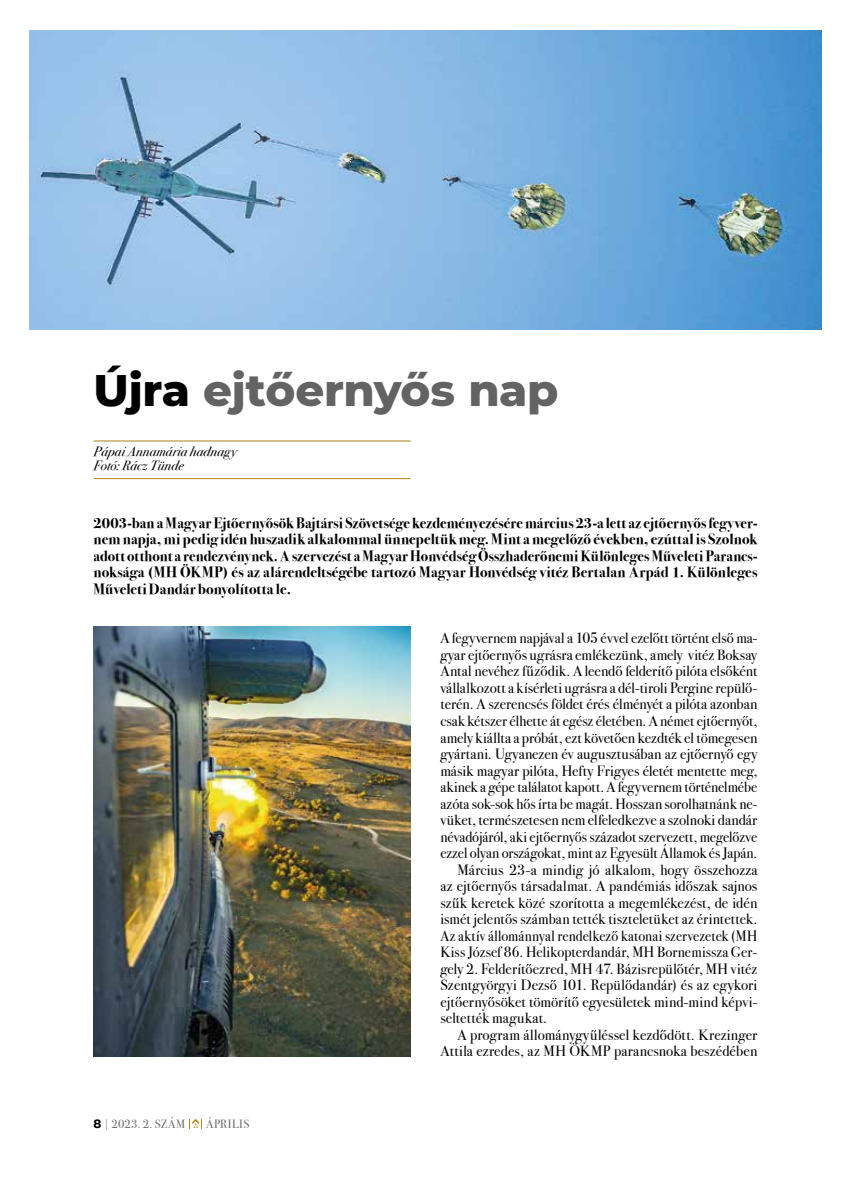
<style>
.page{position:relative;width:851px;height:1191px;background:#fff}
.page>*{position:absolute;margin:0;border:0;box-sizing:border-box;transform-origin:0 0}
.t1{font:800 45px "Montserrat";letter-spacing:-.01em;color:#646363}
.t2{font:15px "Bodoni Svty Two ITCTT";letter-spacing:.005em;color:#000}
.t3{font:700 15px/16.5px "Bodoni Svty Two ITCTT";letter-spacing:.005em;color:#000;text-align:justify}
.t4{font:15px "Bodoni Svty Two ITCTT";letter-spacing:.005em;color:#000;scale:.96 1}
.t5{font:italic 13.5px/13.5px "Bodoni Svty Two ITCTT";letter-spacing:.01em;color:#000}
.t6{font:12px "Bodoni Svty Two ITCTT";letter-spacing:.03em;color:#706f6f}
.s1{color:#000}
.s2{font-family:"Montserrat";font-weight:700;color:#000}
.s3{font-family:"Montserrat";font-weight:100;color:#000}
</style>
<div class="page">
<svg style="left:189px;top:1119px;width:13px;height:9px"></svg>
<hr style="left:94px;top:440px;width:316px;height:1px;background:#ac8511">
<hr style="left:94px;top:478px;width:316px;height:1px;background:#ac8511">
<img style="left:94px;top:627px;width:316px;height:429px">
<img style="left:30px;top:30px;width:791px;height:300px">
<h1 class="t1" style="left:94px;top:357px;width:466px"><span class="s1">Újra</span> ejtőernyős nap</h1>
<p class="t5" style="left:94px;top:444px;width:145px">Pápai Annamária hadnagy<br>Fotó: Rácz Tünde</p>
<p class="t3" style="left:94px;top:513px;width:665px">2003-ban aMagyar Ejtőernyősök Bajtársi Szövetsége kezdeményezésére március 23-a lett az ejtőernyős fegyver&shy;nem napja, mi pedig idén huszadik alkalommal ünnepeltük meg. Mint a megelőző években, ezúttal is Szolnok adott otthont a rendezvénynek. Aszervezést aMagyar Honvédség Összhaderőnemi Különleges Műveleti Parancs&shy;noksága (MH ÖKMP) és az alárendeltségébe tartozó Magyar Honvédség vitéz Bertalan Árpád 1. Különleges Műveleti Dandár bonyolította le.</p>
<p class="t2" style="left:440px;top:626px;width:318px">A fegyvernem napjával a 105 évvel ezelőtt történt első ma-</p>
<p class="t2" style="left:440px;top:642px;width:318px">gyar ejtőernyős ugrásra emlékezünk, amely vitéz Boksay</p>
<p class="t2" style="left:440px;top:659px;width:318px">Antal nevéhez fűződik. A leendő felderítő pilóta elsőként</p>
<p class="t2" style="left:440px;top:675px;width:318px">vállalkozott a kísérleti ugrásra a dél-tiroli Pergine repülő-</p>
<p class="t2" style="left:440px;top:692px;width:318px">terén. A szerencsés földet érés élményét a pilóta azonban</p>
<p class="t2" style="left:440px;top:708px;width:318px">csak kétszer élhette át egész életében. A német ejtőernyőt,</p>
<p class="t2" style="left:440px;top:725px;width:318px">amely kiállta a próbát, ezt követően kezdték el tömegesen</p>
<p class="t2" style="left:440px;top:741px;width:318px">gyártani. Ugyanezen év augusztusában az ejtőernyő egy</p>
<p class="t2" style="left:440px;top:758px;width:318px">másik magyar pilóta, Hefty Frigyes életét mentette meg,</p>
<p class="t2" style="left:440px;top:774px;width:318px">akinek a gépe találatot kapott. A fegyvernem történelmébe</p>
<p class="t2" style="left:440px;top:791px;width:318px">azóta sok-sok hős írta be magát. Hosszan sorolhatnánk ne-</p>
<p class="t2" style="left:440px;top:807px;width:318px">vüket, természetesen nem elfeledkezve a szolnoki dandár</p>
<p class="t2" style="left:440px;top:824px;width:318px">névadójáról, aki ejtőernyős századot szervezett, megelőzve</p>
<p class="t2" style="left:440px;top:840px;width:318px">ezzel olyan országokat, mint az Egyesült Államok és Japán.</p>
<p class="t2" style="left:457px;top:857px;width:301px">Március 23-a mindig jó alkalom, hogy összehozza</p>
<p class="t2" style="left:440px;top:873px;width:318px">az ejtőernyős társadalmat. A pandémiás időszak sajnos</p>
<p class="t2" style="left:440px;top:890px;width:318px">szűk keretek közé szorította a megemlékezést, de idén</p>
<p class="t2" style="left:440px;top:906px;width:318px">ismét jelentős számban tették tiszteletüket az érintettek.</p>
<p class="t4" style="left:440px;top:923px;width:331px">Az aktív állománnyal rendelkező katonai szervezetek (MH</p>
<p class="t2" style="left:440px;top:939px;width:318px">Kiss József 86. Helikopterdandár, MH Bornemissza Ger-</p>
<p class="t2" style="left:440px;top:956px;width:318px">gely 2. Felderítőezred, MH 47. Bázisrepülőtér, MH vitéz</p>
<p class="t2" style="left:440px;top:972px;width:318px">Szentgyörgyi Dezső 101. Repülődandár) és az egykori</p>
<p class="t2" style="left:440px;top:989px;width:318px">ejtőernyősöket tömörítő egyesületek mind-mind képvi-</p>
<p class="t2" style="left:440px;top:1005px;width:108px">seltették magukat.</p>
<p class="t2" style="left:457px;top:1022px;width:301px">A program állománygyűléssel kezdődött. Krezinger</p>
<p class="t2" style="left:440px;top:1038px;width:318px">Attila ezredes, az MH ÖKMP parancsnoka beszédében</p>
<p class="t6" style="left:94px;top:1114px;width:93px"><span class="s2">8</span> <span class="s3">|</span> 2023. 2. SZÁM</p>
<p class="t6" style="left:206px;top:1114px;width:45px">ÁPRILIS</p>
</div>
